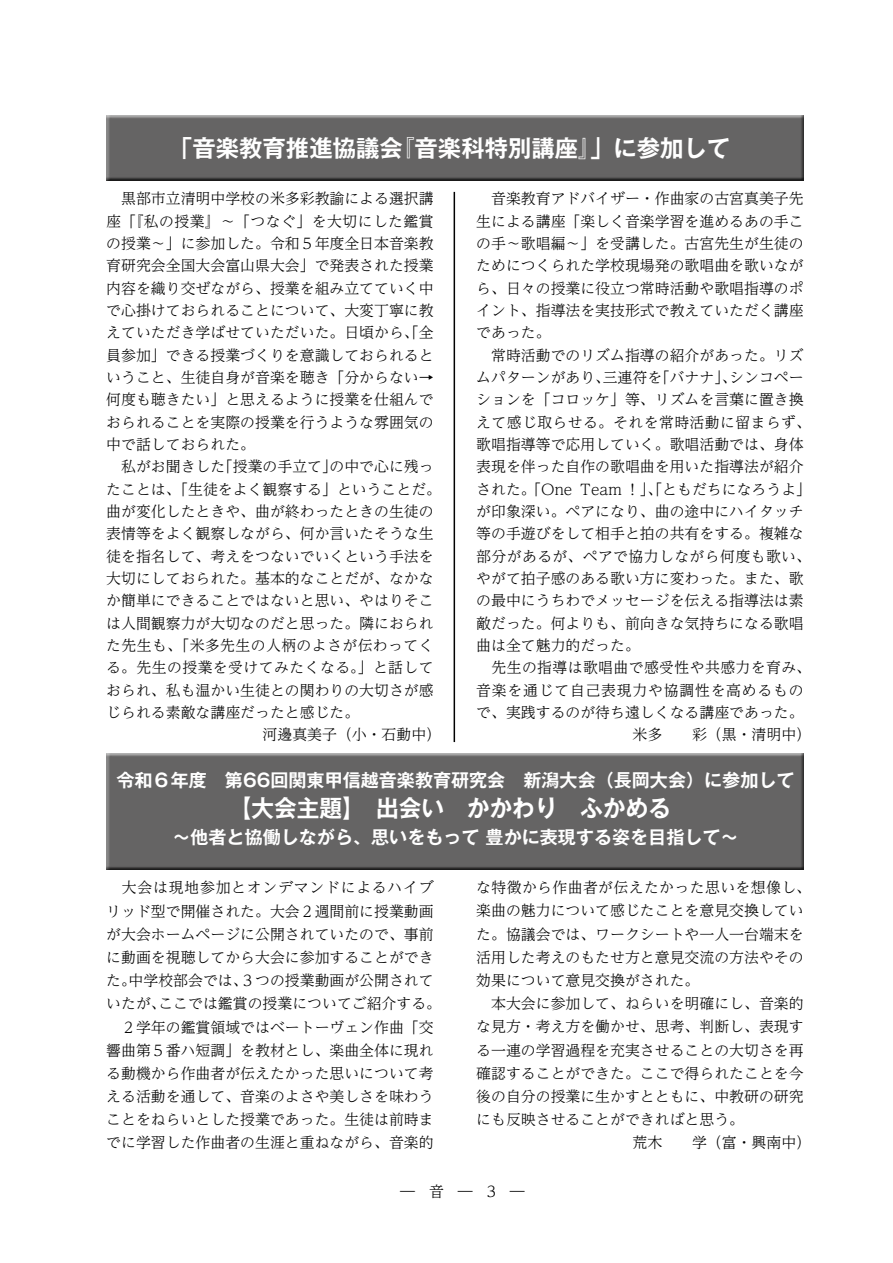
<style>
.page{position:relative;width:893px;height:1263px;background:#fff}
.page>*{position:absolute;margin:0;border:0;box-sizing:border-box;transform-origin:0 0}
.t1{font:700 23.4px "Gothic MB101 Pr 5 De";color:#fff}
.t2{font:700 18px "Gothic MB101 Pr 5 De";color:#fff}
.t3{font:300 14.85px/23.2px "UD Reimin Pro";color:#000}
.t4{font:300 14.85px "UD Reimin Pro";letter-spacing:.025em;color:#000}
.t5{font:300 14.85px "UD Reimin Pro";letter-spacing:.03em;color:#000}
.t6{font:300 14.85px "UD Reimin Pro";letter-spacing:.05em;color:#000}
</style>
<div class="page">
<div style="left:104px;top:114px;width:700px;height:69px;background:#000;opacity:.75"></div>
<div style="left:104px;top:752px;width:700px;height:120px;background:#000;opacity:.75"></div>
<hr style="left:454px;top:192px;width:1px;height:550px;background:#000">
<h1 class="t1" style="left:169px;top:128px;width:563px">「音楽教育推進協議会『音楽科特別講座』」に参加して</h1>
<p class="t3" style="left:106px;top:187px;width:329px">　黒部市立清明中学校の米多彩教諭による選択講</p>
<p class="t5" style="left:106px;top:209px;width:329px">座「『私の授業』〜「つなぐ」を大切にした鑑賞</p>
<p class="t3" style="left:106px;top:231px;width:329px">の授業〜」に参加した。令和５年度全日本音楽教</p>
<p class="t3" style="left:106px;top:254px;width:329px">育研究会全国大会富山県大会」で発表された授業</p>
<p class="t3" style="left:106px;top:276px;width:329px">内容を織り交ぜながら、授業を組み立てていく中</p>
<p class="t3" style="left:106px;top:298px;width:329px">で心掛けておられることについて、大変丁寧に教</p>
<p class="t3" style="left:106px;top:321px;width:329px">えていただき学ばせていただいた。日頃から、「全</p>
<p class="t3" style="left:106px;top:343px;width:329px">員参加」できる授業づくりを意識しておられると</p>
<p class="t3" style="left:106px;top:365px;width:329px">いうこと、生徒自身が音楽を聴き「分からない→</p>
<p class="t3" style="left:106px;top:388px;width:329px">何度も聴きたい」と思えるように授業を仕組んで</p>
<p class="t3" style="left:106px;top:410px;width:329px">おられることを実際の授業を行うような雰囲気の</p>
<p class="t3" style="left:106px;top:432px;width:150px">中で話しておられた。</p>
<p class="t3" style="left:106px;top:455px;width:329px">　私がお聞きした「授業の手立て」の中で心に残っ</p>
<p class="t3" style="left:106px;top:477px;width:336px">たことは、「生徒をよく観察する」ということだ。</p>
<p class="t3" style="left:106px;top:499px;width:329px">曲が変化したときや、曲が終わったときの生徒の</p>
<p class="t3" style="left:106px;top:522px;width:329px">表情等をよく観察しながら、何か言いたそうな生</p>
<p class="t3" style="left:106px;top:544px;width:329px">徒を指名して、考えをつないでいくという手法を</p>
<p class="t3" style="left:106px;top:566px;width:329px">大切にしておられた。基本的なことだが、なかな</p>
<p class="t3" style="left:106px;top:588px;width:329px">か簡単にできることではないと思い、やはりそこ</p>
<p class="t3" style="left:106px;top:611px;width:329px">は人間観察力が大切なのだと思った。隣におられ</p>
<p class="t4" style="left:106px;top:633px;width:329px">た先生も、「米多先生の人柄のよさが伝わってく</p>
<p class="t5" style="left:106px;top:656px;width:329px">る。先生の授業を受けてみたくなる。」と話して</p>
<p class="t3" style="left:106px;top:678px;width:329px">おられ、私も温かい生徒との関わりの大切さが感</p>
<p class="t3" style="left:106px;top:700px;width:254px">じられる素敵な講座だったと感じた。</p>
<p class="t3" style="left:263px;top:722px;width:180px">河邊真美子（小・石動中）</p>
<p class="t3" style="left:476px;top:187px;width:329px">　音楽教育アドバイザー・作曲家の古宮真美子先</p>
<p class="t3" style="left:476px;top:209px;width:329px">生による講座「楽しく音楽学習を進めるあの手こ</p>
<p class="t3" style="left:476px;top:231px;width:329px">の手〜歌唱編〜」を受講した。古宮先生が生徒の</p>
<p class="t3" style="left:476px;top:254px;width:329px">ためにつくられた学校現場発の歌唱曲を歌いなが</p>
<p class="t3" style="left:476px;top:276px;width:329px">ら、日々の授業に役立つ常時活動や歌唱指導のポ</p>
<p class="t3" style="left:476px;top:298px;width:329px">イント、指導法を実技形式で教えていただく講座</p>
<p class="t3" style="left:476px;top:321px;width:76px">であった。</p>
<p class="t3" style="left:476px;top:343px;width:329px">　常時活動でのリズム指導の紹介があった。リズ</p>
<p class="t3" style="left:476px;top:365px;width:329px">ムパターンがあり、三連符を「バナナ」、シンコペー</p>
<p class="t3" style="left:476px;top:387px;width:329px">ションを「コロッケ」等、リズムを言葉に置き換</p>
<p class="t4" style="left:476px;top:410px;width:336px">えて感じ取らせる。それを常時活動に留まらず、</p>
<p class="t3" style="left:476px;top:432px;width:329px">歌唱指導等で応用していく。歌唱活動では、身体</p>
<p class="t3" style="left:476px;top:454px;width:329px">表現を伴った自作の歌唱曲を用いた指導法が紹介</p>
<p class="t3" style="left:476px;top:477px;width:336px">された。「One Team ！」、「ともだちになろうよ」</p>
<p class="t3" style="left:476px;top:499px;width:329px">が印象深い。ペアになり、曲の途中にハイタッチ</p>
<p class="t3" style="left:476px;top:521px;width:329px">等の手遊びをして相手と拍の共有をする。複雑な</p>
<p class="t4" style="left:476px;top:544px;width:336px">部分があるが、ペアで協力しながら何度も歌い、</p>
<p class="t3" style="left:476px;top:566px;width:329px">やがて拍子感のある歌い方に変わった。また、歌</p>
<p class="t3" style="left:476px;top:588px;width:329px">の最中にうちわでメッセージを伝える指導法は素</p>
<p class="t3" style="left:476px;top:611px;width:329px">敵だった。何よりも、前向きな気持ちになる歌唱</p>
<p class="t3" style="left:476px;top:633px;width:165px">曲は全て魅力的だった。</p>
<p class="t4" style="left:476px;top:655px;width:336px">　先生の指導は歌唱曲で感受性や共感力を育み、</p>
<p class="t6" style="left:476px;top:678px;width:329px">音楽を通じて自己表現力や協調性を高めるもの</p>
<p class="t3" style="left:476px;top:700px;width:329px">で、実践するのが待ち遠しくなる講座であった。</p>
<p class="t3" style="left:632px;top:722px;width:180px">米多　　彩（黒・清明中）</p>
<p class="t2" style="left:117px;top:765px;width:679px">令和６年度　第66回関東甲信越音楽教育研究会　新潟大会（長岡大会）に参加して</p>
<h1 class="t1" style="left:229px;top:788px;width:444px">【大会主題】　出会い　かかわり　ふかめる</h1>
<p class="t2" style="left:172px;top:822px;width:568px">〜他者と協働しながら、思いをもって 豊かに表現する姿を目指して〜</p>
<p class="t3" style="left:106px;top:875px;width:336px">　大会は現地参加とオンデマンドによるハイブリッド型で開催された。大会２週間前に授業動画が大会ホームページに公開されていたので、事前に動画を視聴してから大会に参加することができた。中学校部会では、３つの授業動画が公開されていたが、ここでは鑑賞の授業についてご紹介する。　２学年の鑑賞領域ではベートーヴェン作曲「交響曲第５番ハ短調」を教材とし、楽曲全体に現れる動機から作曲者が伝えたかった思いについて考える活動を通して、音楽のよさや美しさを味わうことをねらいとした授業であった。生徒は前時までに学習した作曲者の生涯と重ねながら、音楽的</p>
<p class="t4" style="left:476px;top:876px;width:336px">な特徴から作曲者が伝えたかった思いを想像し、</p>
<p class="t3" style="left:476px;top:899px;width:329px">楽曲の魅力について感じたことを意見交換してい</p>
<p class="t3" style="left:476px;top:922px;width:329px">た。協議会では、ワークシートや一人一台端末を</p>
<p class="t3" style="left:476px;top:945px;width:329px">活用した考えのもたせ方と意見交流の方法やその</p>
<p class="t3" style="left:476px;top:968px;width:225px">効果について意見交換がされた。</p>
<p class="t3" style="left:476px;top:991px;width:329px">　本大会に参加して、ねらいを明確にし、音楽的</p>
<p class="t3" style="left:476px;top:1015px;width:329px">な見方・考え方を働かせ、思考、判断し、表現す</p>
<p class="t3" style="left:476px;top:1038px;width:329px">る一連の学習過程を充実させることの大切さを再</p>
<p class="t3" style="left:476px;top:1061px;width:329px">確認することができた。ここで得られたことを今</p>
<p class="t3" style="left:476px;top:1084px;width:329px">後の自分の授業に生かすとともに、中教研の研究</p>
<p class="t3" style="left:476px;top:1107px;width:269px">にも反映させることができればと思う。</p>
<p class="t3" style="left:632px;top:1130px;width:180px">荒木　　学（富・興南中）</p>
<p class="t3" style="left:400px;top:1179px;width:126px">―音―3―</p>
</div>
